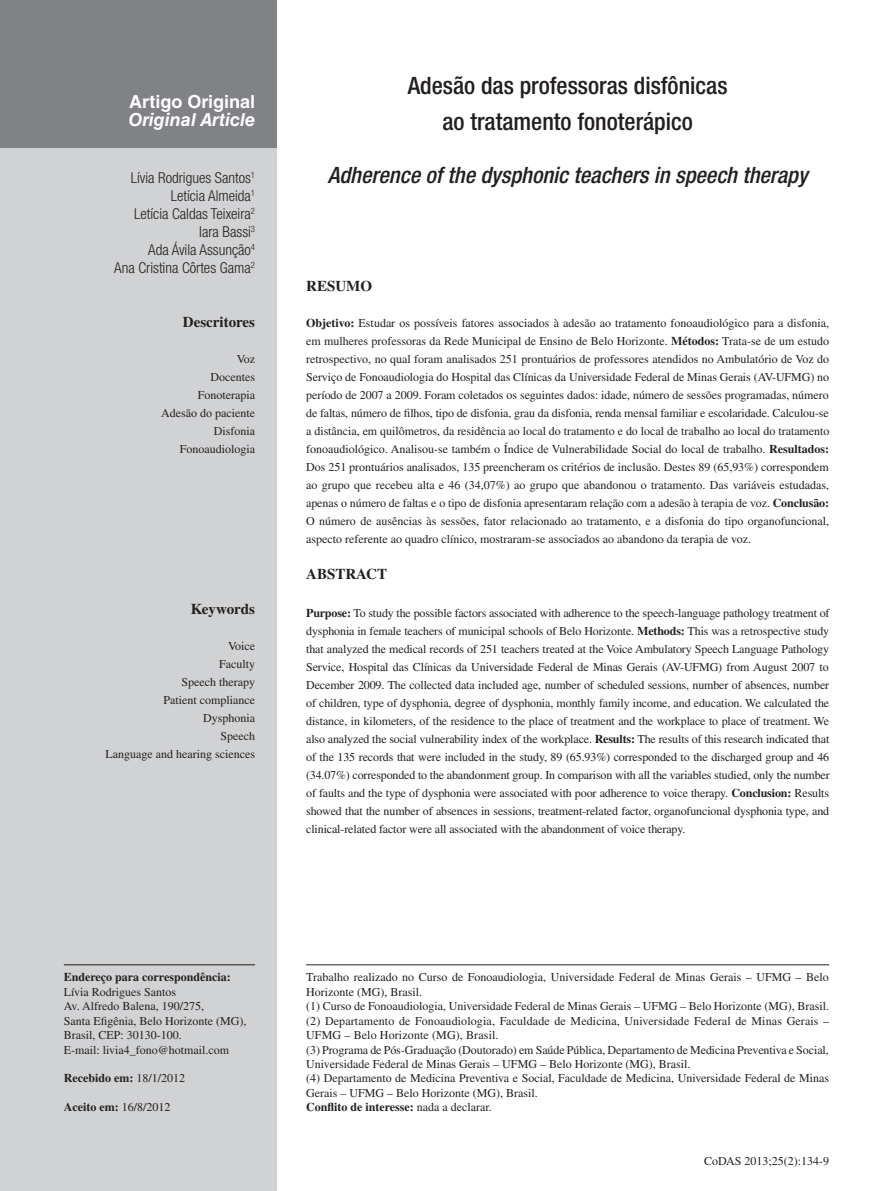
<style>
.page{position:relative;width:893px;height:1191px;background:#fff}
.page>*{position:absolute;margin:0;border:0;box-sizing:border-box;transform-origin:0 0}
._01_0_título_1{font:500 condensed 24px/36px "Helvetica Neue LT Std";color:#231f20;text-align:center}
._01_1_título_2{font:italic 500 condensed 22.5px "Helvetica Neue LT Std";color:#231f20}
.t1{font:italic 700 18px "Helvetica LT Std";color:#fff}
.t2{font:700 18px "Helvetica LT Std";color:#fff}
._02_0_autores{font:300 condensed 15px "Helvetica Neue LT Std";color:#231f20}
._05_1_SUB_1{font:700 15px "Times LT Std";color:#231f20}
._03__1_Titulo_palavr{font:700 15px "Times LT Std";color:#231f20}
._03_2_Abstract{font:12px/18px "Times LT Std";letter-spacing:-.01em;color:#231f20;text-align:justify}
._03_0_Resumo{font:12px/18px "Times LT Std";color:#231f20;text-align:justify}
._04_1_Informações{font:12px/14.4px "Times LT Std";color:#231f20}
._03_3_Keywords{font:12px "Times LT Std";color:#231f20}
._04_0_Informações_Pr{font:12px/14.4px "Times LT Std";color:#231f20}
._04_1_Informações-2{font:700 12px "Times LT Std";color:#231f20}
._04_0_Informações_Pr-2{font:700 12px "Times LT Std";color:#231f20}
.s1{font-weight:700}
.s2{font-weight:400}
</style>
<div class="page">
<div style="left:0;top:0;width:276px;height:1191px;background:#d1d2d4"></div>
<div style="left:0;top:0;width:276px;height:148px;background:#808285"></div>
<hr style="left:64px;top:964px;width:191px;height:1px;background:#231f20">
<hr style="left:306px;top:964px;width:523px;height:1px;background:#231f20">
<h3 class="t2" style="left:129px;top:91px;width:128px">Artigo Original</h3>
<h3 class="t1" style="left:129px;top:109px;width:128px">Original Article</h3>
<p class="_02_0_autores" style="left:131px;top:169px;width:126px">Lívia Rodrigues Santos<sup>1</sup></p>
<p class="_02_0_autores" style="left:171px;top:187px;width:86px">Letícia Almeida<sup>1</sup></p>
<p class="_02_0_autores" style="left:134px;top:205px;width:123px">Letícia Caldas Teixeira<sup>2</sup></p>
<p class="_02_0_autores" style="left:199px;top:223px;width:57px">Iara Bassi<sup>3</sup></p>
<p class="_02_0_autores" style="left:148px;top:241px;width:108px">Ada Ávila Assunção<sup>4</sup></p>
<p class="_02_0_autores" style="left:114px;top:259px;width:142px">Ana Cristina Côrtes Gama<sup>2</sup></p>
<p class="_03__1_Titulo_palavr" style="left:183px;top:313px;width:74px">Descritores</p>
<p class="_03_3_Keywords" style="left:237px;top:352px;width:20px">Voz</p>
<p class="_03_3_Keywords" style="left:210px;top:370px;width:46px">Docentes</p>
<p class="_03_3_Keywords" style="left:198px;top:388px;width:59px">Fonoterapia</p>
<p class="_03_3_Keywords" style="left:161px;top:406px;width:95px">Adesão do paciente</p>
<p class="_03_3_Keywords" style="left:214px;top:424px;width:43px">Disfonia</p>
<p class="_03_3_Keywords" style="left:180px;top:442px;width:77px">Fonoaudiologia</p>
<p class="_05_1_SUB_1" style="left:191px;top:600px;width:66px">Keywords</p>
<p class="_03_3_Keywords" style="left:228px;top:639px;width:29px">Voice</p>
<p class="_03_3_Keywords" style="left:219px;top:657px;width:37px">Faculty</p>
<p class="_03_3_Keywords" style="left:182px;top:675px;width:75px">Speech therapy</p>
<p class="_03_3_Keywords" style="left:164px;top:693px;width:93px">Patient compliance</p>
<p class="_03_3_Keywords" style="left:203px;top:711px;width:53px">Dysphonia</p>
<p class="_03_3_Keywords" style="left:220px;top:729px;width:36px">Speech</p>
<p class="_03_3_Keywords" style="left:106px;top:747px;width:151px">Language and hearing sciences</p>
<p class="_01_0_título_1" style="left:408px;top:67px;width:321px">Adesão das professoras disfônicas ao tratamento fonoterápico</p>
<p class="_01_1_título_2" style="left:328px;top:161px;width:481px">Adherence of the dysphonic teachers in speech therapy</p>
<p class="_05_1_SUB_1" style="left:306px;top:277px;width:67px">RESUMO</p>
<p class="_03_0_Resumo" style="left:306px;top:314px;width:525px"><span class="s1">Objetivo:</span> Estudar os possíveis fatores associados à adesão ao tratamento fonoaudiológico para a disfonia, em mulheres professoras da Rede Municipal de Ensino de Belo Horizonte. <span class="s1">Métodos:</span> Trata-se de um estudo retrospectivo, no qual foram analisados 251 prontuários de professores atendidos no Ambulatório de Voz do Serviço de Fonoaudiologia do Hospital das Clínicas da Universidade Federal de Minas Gerais (AV-UFMG) no período de 2007 a 2009. Foram coletados os seguintes dados: idade, número de sessões programadas, número de faltas, número de filhos, tipo de disfonia, grau da disfonia, renda mensal familiar e escolaridade. Calculou-se a distância, em quilômetros, da residência ao local do tratamento e do local de trabalho ao local do tratamento fonoaudiológico. Analisou-se também o Índice de Vulnerabilidade Social do local de trabalho. <span class="s1">Resultados:<br></span>Dos 251 prontuários analisados, 135 preencheram os critérios de inclusão. Destes 89 (65,93%) correspondem ao grupo que recebeu alta e 46 (34,07%) ao grupo que abandonou o tratamento. Das variáveis estudadas, apenas o número de faltas e o tipo de disfonia apresentaram relação com a adesão à terapia de voz. <span class="s1">Conclusão:<br></span>O número de ausências às sessões, fator relacionado ao tratamento, e a disfonia do tipo organofuncional, aspecto referente ao quadro clínico, mostraram-se associados ao abandono da terapia de voz.</p>
<p class="_05_1_SUB_1" style="left:306px;top:565px;width:82px">ABSTRACT</p>
<p class="_03_2_Abstract" style="left:306px;top:603px;width:525px"><span class="s1">Purpose:</span> To study the possible factors associated with adherence to the speech-language pathology treatment of dysphonia in female teachers of municipal schools of Belo Horizonte. <span class="s1">Methods:</span> This was a retrospective study that analyzed the medical records of 251 teachers treated at the Voice Ambulatory Speech Language Pathology Service, Hospital das Clínicas da Universidade Federal de Minas Gerais (AV-UFMG) from August 2007 to December 2009. The collected data included age, number of scheduled sessions, number of absences, number of children, type of dysphonia, degree of dysphonia, monthly family income, and education. We calculated the distance, in kilometers, of the residence to the place of treatment and the workplace to place of treatment. We also analyzed the social vulnerability index of the workplace. <span class="s1">Results:</span> The results of this research indicated that of the 135 records that were included in the study, 89 (65.93%) corresponded to the discharged group and 46 (34.07%) corresponded to the abandonment group. In comparison with all the variables studied, only the number of faults and the type of dysphonia were associated with poor adherence to voice therapy. <span class="s1">Conclusion:</span> Results showed that the number of absences in sessions, treatment-related factor, organofuncional dysphonia type, and clinical-related factor were all associated with the abandonment of voice therapy.</p>
<p class="_04_0_Informações_Pr-2" style="left:64px;top:970px;width:168px">Endereço para correspondência:</p>
<p class="_04_1_Informações" style="left:64px;top:984px;width:114px">Lívia Rodrigues Santos</p>
<p class="_04_1_Informações" style="left:64px;top:999px;width:184px">Av. Alfredo Balena, 190/275,<br>Santa Efigênia, Belo Horizonte (MG),<br>Brasil, CEP: 30130-100.</p>
<p class="_04_1_Informações" style="left:64px;top:1042px;width:167px">E-mail: livia4_fono@hotmail.com</p>
<p class="_04_1_Informações-2" style="left:64px;top:1071px;width:123px">Recebido em: <span class="s2">18/1/2012</span></p>
<p class="_04_1_Informações-2" style="left:64px;top:1100px;width:108px">Aceito em: <span class="s2">16/8/2012</span></p>
<p class="_04_0_Informações_Pr" style="left:306px;top:970px;width:524px">Trabalho realizado no Curso de Fonoaudiologia, Universidade Federal de Minas Gerais – UFMG – Belo<br>Horizonte (MG), Brasil.</p>
<p class="_04_1_Informações" style="left:306px;top:999px;width:525px">(1) Curso de Fonoaudiologia, Universidade Federal de Minas Gerais – UFMG – Belo Horizonte (MG), Brasil.</p>
<p class="_04_1_Informações" style="left:306px;top:1013px;width:525px">(2) Departamento de Fonoaudiologia, Faculdade de Medicina, Universidade Federal de Minas Gerais –<br>UFMG – Belo Horizonte (MG), Brasil.</p>
<p class="_04_1_Informações" style="left:306px;top:1042px;width:524px">(3) Programa de Pós-Graduação (Doutorado) em Saúde Pública, Departamento de Medicina Preventiva e Social,<br>Universidade Federal de Minas Gerais – UFMG – Belo Horizonte (MG), Brasil.</p>
<p class="_04_1_Informações" style="left:306px;top:1071px;width:524px">(4) Departamento de Medicina Preventiva e Social, Faculdade de Medicina, Universidade Federal de Minas<br>Gerais – UFMG – Belo Horizonte (MG), Brasil.</p>
<p class="_04_1_Informações-2" style="left:306px;top:1100px;width:187px">Conflito de interesse: <span class="s2">nada a declarar.</span></p>
<p class="_03_2_Abstract" style="left:704px;top:1152px;width:127px">CoDAS 2013;25(2):134-9</p>
</div>
